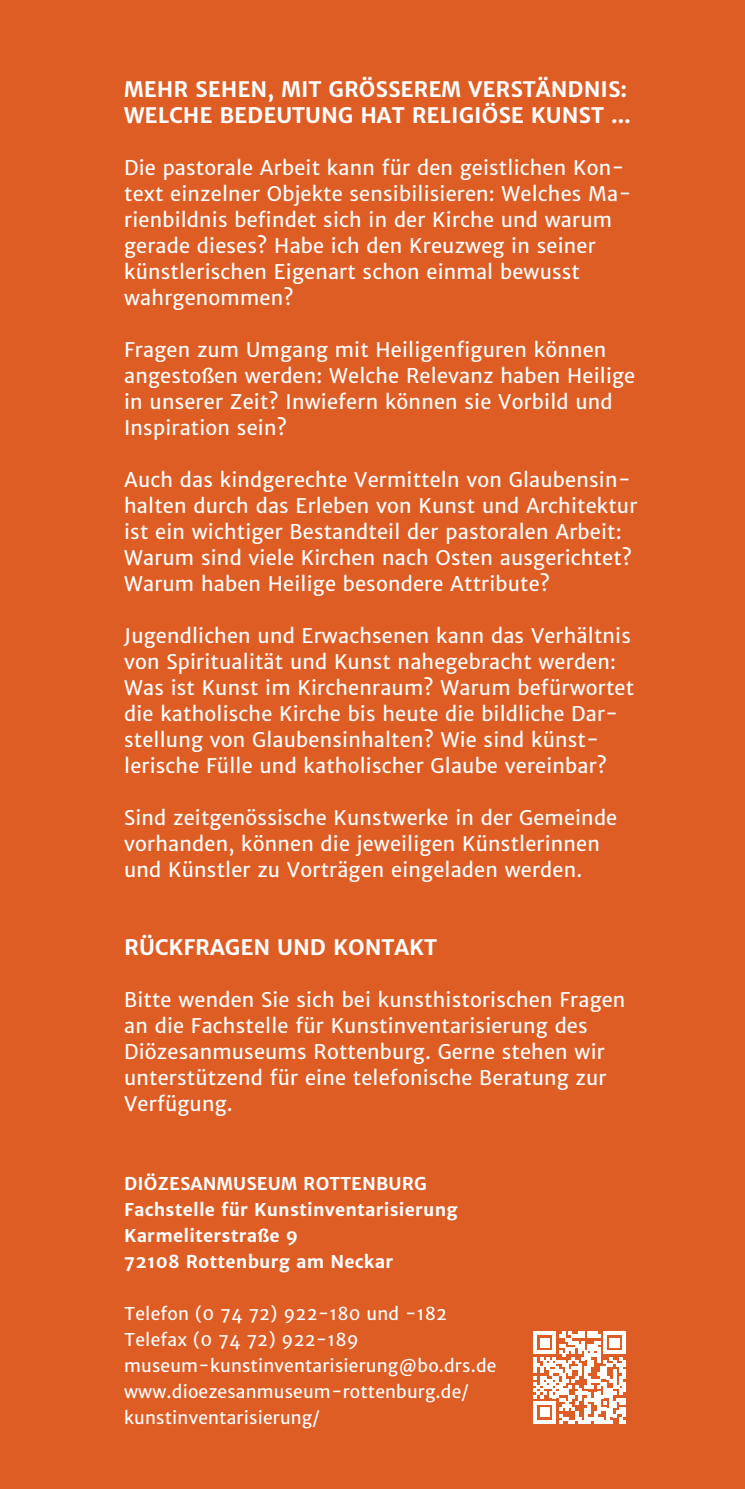
<style>
.page{position:relative;width:745px;height:1489px;background:#fff}
.page>*{position:absolute;margin:0;border:0;box-sizing:border-box;transform-origin:0 0}
.t1{font:700 21.25px/26px "Merriweather Sans";color:#fff}
.t2{font:20px/26px "Merriweather Sans";letter-spacing:.01em;color:#fff}
.t3{font:17.5px/26px "Merriweather Sans";letter-spacing:.01em;color:#fff}
.t4{font:700 17.5px/26px "Merriweather Sans";letter-spacing:.01em;color:#fff}
</style>
<div class="page">
<div style="left:0;top:0;width:744px;height:1488px;background:#de5d25"></div>
<svg style="left:533px;top:1331px;width:92px;height:92px"></svg>
<img style="left:744px;top:913px;width:1px;height:575px">
<p class="t1" style="left:124px;top:76px;width:508px">MEHR SEHEN, MIT GRÖSSEREM VERSTÄNDNIS:<br>WELCHE BEDEUTUNG HAT RELIGIÖSE KUNST …</p>
<p class="t2" style="left:124px;top:155px;width:509px">Die pastorale Arbeit kann für den geistlichen Kon&shy;text einzelner Objekte sensibilisieren: Welches Ma&shy;rienbildnis befindet sich in der Kirche und warum gerade dieses? Habe ich den Kreuzweg in seiner künstlerischen Eigenart schon einmal bewusst wahrgenommen?</p>
<p class="t2" style="left:124px;top:337px;width:512px">Fragen zum Umgang mit Heiligenfiguren können angestoßen werden: Welche Relevanz haben Heilige in unserer Zeit? Inwiefern können sie Vorbild und Inspiration sein?</p>
<p class="t2" style="left:124px;top:467px;width:514px">Auch das kindgerechte Vermitteln von Glaubensin&shy;halten durch das Erleben von Kunst und Architektur ist ein wichtiger Bestandteil der pastoralen Arbeit:<br>Warum sind viele Kirchen nach Osten ausgerichtet?<br>Warum haben Heilige besondere Attribute?</p>
<p class="t2" style="left:124px;top:623px;width:511px">Jugendlichen und Erwachsenen kann das Verhältnis von Spiritualität und Kunst nahegebracht werden:<br>Was ist Kunst im Kirchenraum? Warum befürwortet die katholische Kirche bis heute die bildliche Dar&shy;stellung von Glaubensinhalten? Wie sind künst&shy;lerische Fülle und katholischer Glaube vereinbar?</p>
<p class="t2" style="left:124px;top:805px;width:494px">Sind zeitgenössische Kunstwerke in der Gemeinde vorhanden, können die jeweiligen Künstlerinnen und Künstler zu Vorträgen eingeladen werden.</p>
<p class="t1" style="left:124px;top:934px;width:314px">RÜCKFRAGEN UND KONTAKT</p>
<p class="t2" style="left:124px;top:987px;width:502px">Bitte wenden Sie sich bei kunsthistorischen Fragen an die Fachstelle für Kunstinventarisierung des Diözesanmuseums Rottenburg. Gerne stehen wir unterstützend für eine telefonische Beratung zur Verfügung.</p>
<p class="t4" style="left:124px;top:1170px;width:335px">DIÖZESANMUSEUM ROTTENBURG<br>Fachstelle für Kunstinventarisierung<br>Karmeliterstraße 9<br>72108 Rottenburg am Neckar</p>
<p class="t3" style="left:124px;top:1300px;width:373px">Telefon (0 74 72) 922-180 und -182<br>Telefax (0 74 72) 922-189 museum-kunstinventarisierung@bo.drs.de www.dioezesanmuseum-rottenburg.de/ kunstinventarisierung/</p>
</div>
